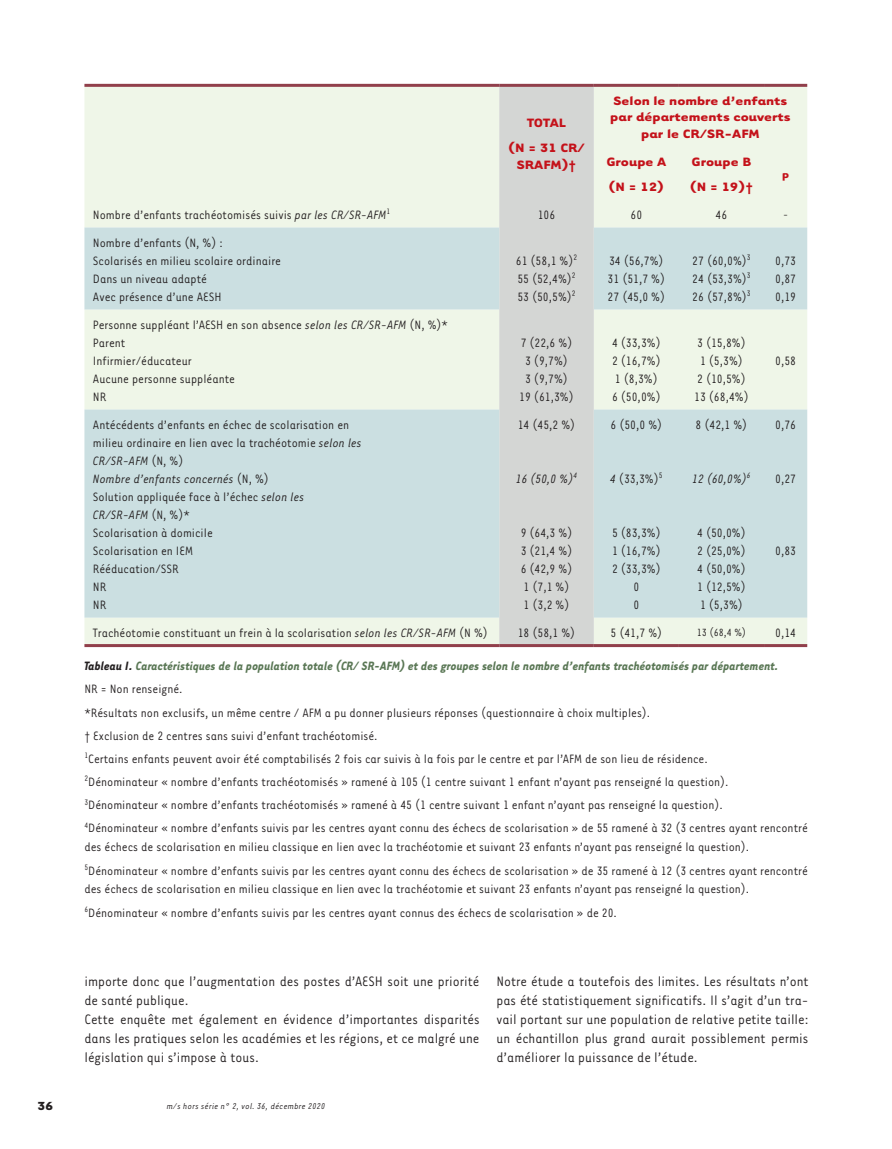
<style>
.page{position:relative;width:892px;height:1149px;background:#fff}
.page>*{position:absolute;margin:0;border:0;box-sizing:border-box;transform-origin:0 0}
.t1{font:15.75px/18.9px "Tarzana Narrow";color:#231f20;text-align:justify}
.t2{font:13.95px/18px "Tarzana Narrow";color:#231f20}
.t3{font:700 13.95px/25.2px "Tarzana Wide";color:#c4121a;text-align:center}
.t4{font:italic 13.95px "Tarzana Narrow";color:#231f20}
.t5{font:700 13.5px "Tarzana Wide";color:#231f20}
.t6{font:12px "Tarzana Narrow";color:#231f20}
.t7{font:700 12px "Tarzana Wide";color:#c4121a}
.t8{font:italic 9.75px "Tarzana Narrow";letter-spacing:.025em;color:#231f20}
.s1{font-style:italic}
.s2{font-weight:700;font-style:italic}
.s3{font-weight:700;font-style:italic;color:#5a7755}
</style>
<div class="page">
<div style="left:84px;top:87px;width:723px;height:557px;background:#eff6e8"></div>
<div style="left:499px;top:87px;width:94px;height:557px;background:#d4d6d4"></div>
<svg style="left:84px;top:227px;width:723px;height:390px;background:#d4e3e0"></svg>
<hr style="left:84px;top:84px;width:415px;height:3px;background:#913f4b">
<hr style="left:499px;top:84px;width:94px;height:3px;background:#913f4b">
<hr style="left:593px;top:84px;width:85px;height:3px;background:#913f4b">
<hr style="left:678px;top:84px;width:85px;height:3px;background:#913f4b">
<hr style="left:763px;top:84px;width:44px;height:3px;background:#913f4b">
<hr style="left:84px;top:644px;width:415px;height:3px;background:#913f4b">
<hr style="left:499px;top:644px;width:94px;height:3px;background:#913f4b">
<hr style="left:593px;top:644px;width:85px;height:3px;background:#913f4b">
<hr style="left:678px;top:644px;width:85px;height:3px;background:#913f4b">
<hr style="left:763px;top:644px;width:44px;height:3px;background:#913f4b">
<p class="t3" style="left:508px;top:109px;width:78px">TOTAL<br>(N = 31 CR/</p>
<p class="t3" style="left:516px;top:151px;width:61px">SRAFM)†</p>
<p class="t3" style="left:610px;top:91px;width:182px;line-height:16.8px">Selon le nombre d’enfants par départements couverts par le CR/SR-AFM</p>
<p class="t3" style="left:606px;top:148px;width:61px;text-align:left">Groupe A (N = 12)</p>
<p class="t3" style="left:689px;top:148px;width:65px;text-align:left">Groupe B (N = 19)†</p>
<p class="t7" style="left:781px;top:166px;width:9px">p</p>
<p class="t2" style="left:93px;top:205px;width:299px">Nombre d’enfants trachéotomisés suivis <span class="s1">par les CR/SR-AFM</span><sup>1</sup></p>
<p class="t2" style="left:537px;top:205px;width:19px">106</p>
<p class="t2" style="left:630px;top:205px;width:13px">60</p>
<p class="t2" style="left:715px;top:205px;width:13px">46</p>
<p class="t6" style="left:782px;top:207px;width:7px">-</p>
<p class="t2" style="left:93px;top:233px;width:190px">Nombre d’enfants (N, %) :<br>Scolarisés en milieu scolaire ordinaire<br>Dans un niveau adapté<br>Avec présence d’une AESH</p>
<p class="t2" style="left:515px;top:251px;width:63px;text-align:justify">61 (58,1 %)<sup>2<br></sup>55 (52,4%)<sup>2<br></sup>53 (50,5%)<sup>2</sup></p>
<p class="t2" style="left:607px;top:251px;width:59px;text-align:justify">34 (56,7%)<br>31 (51,7 %)<br>27 (45,0 %)</p>
<p class="t2" style="left:692px;top:251px;width:60px;text-align:justify">27 (60,0%)<sup>3<br></sup>24 (53,3%)<sup>3<br></sup>26 (57,8%)<sup>3</sup></p>
<p class="t2" style="left:775px;top:251px;width:22px;text-align:justify">0,73<br>0,87<br>0,19</p>
<p class="t2" style="left:93px;top:315px;width:356px">Personne suppléant l’AESH en son absence <span class="s1">selon les CR/SR-AFM</span> (N, %)*<br>Parent<br>Infirmier/éducateur<br>Aucune personne suppléante<br>NR</p>
<p class="t2" style="left:519px;top:333px;width:56px;text-align:center">7 (22,6 %)<br>3 (9,7%)<br>3 (9,7%)<br>19 (61,3%)</p>
<p class="t2" style="left:612px;top:333px;width:50px">4 (33,3%)<br>2 (16,7%)<br>1 (8,3%)<br>6 (50,0%)</p>
<p class="t2" style="left:694px;top:333px;width:56px;text-align:center">3 (15,8%)<br>1 (5,3%)<br>2 (10,5%)<br>13 (68,4%)</p>
<p class="t2" style="left:93px;top:415px;width:270px">Antécédents d’enfants en échec de scolarisation en milieu ordinaire en lien avec la trachéotomie <span class="s1">selon les<br>CR/SR-AFM</span> (N, %)<br><span class="s1">Nombre d’enfants concernés</span> (N, %)<br>Solution appliquée face à l’échec <span class="s1">selon les<br>CR/SR-AFM</span> (N, %)*<br>Scolarisation à domicile<br>Scolarisation en IEM<br>Rééducation/SSR<br>NR<br>NR</p>
<p class="t2" style="left:517px;top:415px;width:59px">14 (45,2 %)</p>
<p class="t4" style="left:515px;top:470px;width:63px">16 (50,0 %)<sup>4</sup></p>
<p class="t2" style="left:520px;top:523px;width:53px">9 (64,3 %)<br>3 (21,4 %)<br>6 (42,9 %)<br>1 (7,1 %)<br>1 (3,2 %)</p>
<p class="t2" style="left:610px;top:415px;width:53px">6 (50,0 %)</p>
<p class="t2" style="left:695px;top:415px;width:53px">8 (42,1 %)</p>
<p class="t2" style="left:610px;top:469px;width:54px"><span class="s1">4</span> (33,3%)<sup>5</sup></p>
<p class="t4" style="left:692px;top:470px;width:60px">12 (60,0%)<sup>6</sup></p>
<p class="t2" style="left:612px;top:523px;width:50px;text-align:center">5 (83,3%)<br>1 (16,7%)<br>2 (33,3%)<br>0<br>0</p>
<p class="t2" style="left:697px;top:523px;width:50px;text-align:justify">4 (50,0%)<br>2 (25,0%)<br>4 (50,0%)<br>1 (12,5%)<br>1 (5,3%)</p>
<p class="t2" style="left:775px;top:351px;width:22px">0,58</p>
<p class="t2" style="left:775px;top:415px;width:22px">0,76</p>
<p class="t2" style="left:775px;top:469px;width:22px">0,27</p>
<p class="t2" style="left:775px;top:541px;width:22px">0,83</p>
<p class="t2" style="left:93px;top:623px;width:396px">Trachéotomie constituant un frein à la scolarisation <span class="s1">selon les CR/SR-AFM</span> (N %)</p>
<p class="t2" style="left:517px;top:623px;width:59px">18 (58,1 %)</p>
<p class="t2" style="left:610px;top:623px;width:53px">5 (41,7 %)</p>
<p class="t6" style="left:696px;top:625px;width:51px">13 (68,4 %)</p>
<p class="t2" style="left:775px;top:623px;width:22px">0,14</p>
<p class="t2" style="left:84px;top:653px;width:724px;line-height:23.1px"><span class="s2">Tableau I.</span> <span class="s3">Caractéristiques de la population totale (CR/ SR-AFM) et des groupes selon le nombre d’enfants trachéotomisés par département.<br></span>NR = Non renseigné.<br>*Résultats non exclusifs, un même centre / AFM a pu donner plusieurs réponses (questionnaire à choix multiples).<br>† Exclusion de 2 centres sans suivi d’enfant trachéotomisé.<br><sup>1</sup>Certains enfants peuvent avoir été comptabilisés 2 fois car suivis à la fois par le centre et par l’AFM de son lieu de résidence.<br><sup>2</sup>Dénominateur « nombre d’enfants trachéotomisés » ramené à 105 (1 centre suivant 1 enfant n’ayant pas renseigné la question).<br><sup>3</sup>Dénominateur « nombre d’enfants trachéotomisés » ramené à 45 (1 centre suivant 1 enfant n’ayant pas renseigné la question).<br><sup>4</sup>Dénominateur « nombre d’enfants suivis par les centres ayant connu des échecs de scolarisation » de 55 ramené à 32 (3 centres ayant rencontré</p>
<p class="t2" style="left:84px;top:834px;width:724px;line-height:23.1px">des échecs de scolarisation en milieu classique en lien avec la trachéotomie et suivant 23 enfants n’ayant pas renseigné la question).<br><sup>5</sup>Dénominateur « nombre d’enfants suivis par les centres ayant connu des échecs de scolarisation » de 35 ramené à 12 (3 centres ayant rencontré</p>
<p class="t2" style="left:84px;top:876px;width:666px;line-height:23.1px">des échecs de scolarisation en milieu classique en lien avec la trachéotomie et suivant 23 enfants n’ayant pas renseigné la question).<br><sup>6</sup>Dénominateur « nombre d’enfants suivis par les centres ayant connus des échecs de scolarisation » de 20.</p>
<p class="t1" style="left:84px;top:971px;width:397px;text-align:left">importe donc que l’augmentation des postes d’AESH soit une priorité de santé publique.<br>Cette enquête met également en évidence d’importantes disparités dans les pratiques selon les académies et les régions, et ce malgré une législation qui s’impose à tous.</p>
<p class="t5" style="left:37px;top:1096px;width:18px">36</p>
<p class="t8" style="left:167px;top:1099px;width:160px">m/s hors série n° 2, vol. 36, décembre 2020</p>
<p class="t1" style="left:496px;top:971px;width:313px">Notre étude a toutefois des limites. Les résultats n’ont pas été statistiquement significatifs. Il s’agit d’un tra&shy;vail portant sur une population de relative petite taille: un échantillon plus grand aurait possiblement permis d’améliorer la puissance de l’étude.</p>
</div>
